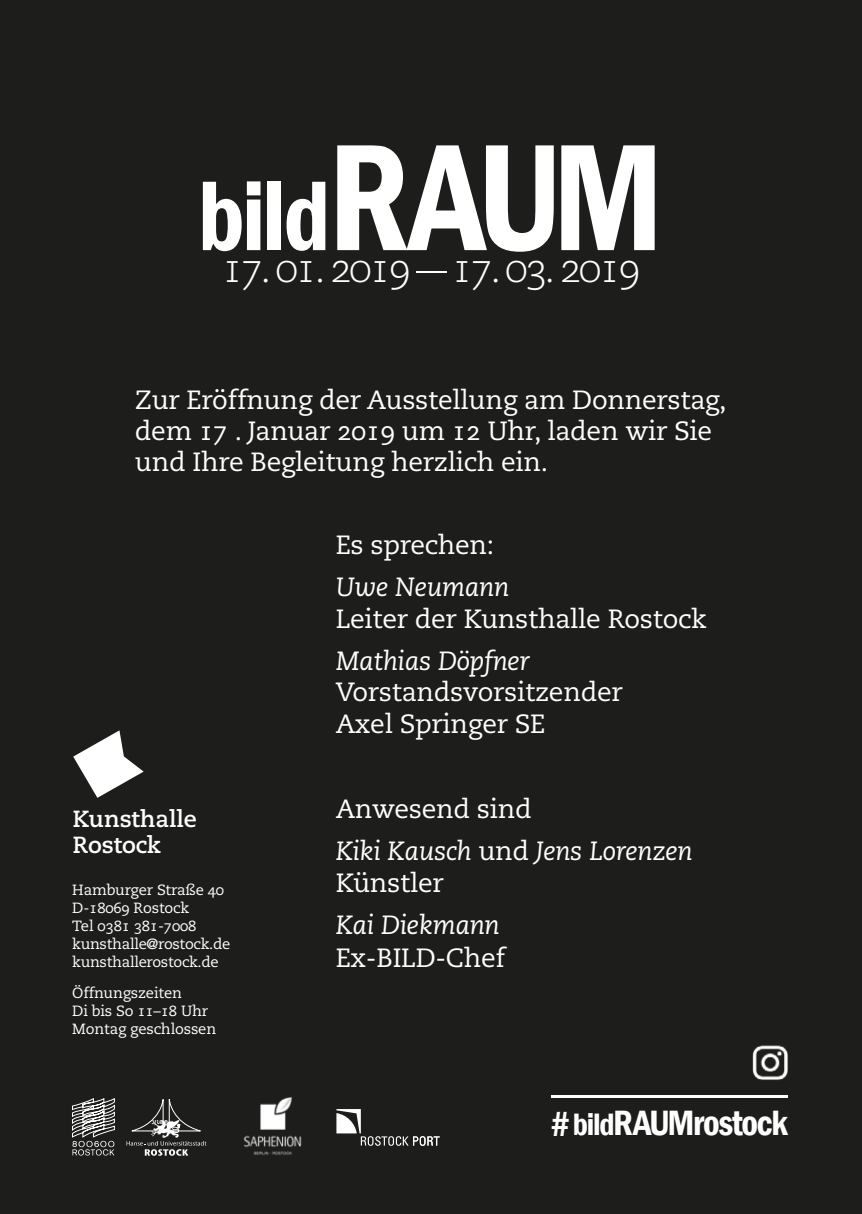
<style>
.page{position:relative;width:862px;height:1214px;background:#fff}
.page>*{position:absolute;margin:0;border:0;box-sizing:border-box;transform-origin:0 0}
.t1{font:600 condensed 157px "Franklin Gothic";color:#fff;scale:.95 1}
.t2{font:600 condensed 102.6px "Franklin Gothic";color:#fff;scale:.95 1}
.t3{font:300 40.8px "Caecilia LT Std";letter-spacing:-.075em;color:#fff}
.t4{font:600 condensed 36.2px "Franklin Gothic";letter-spacing:-.04em;color:#fff}
.t5{font:26.4px/31.2px "Caecilia LT Std";letter-spacing:-.01em;color:#fff}
.t6{font:italic 26.4px/42.6px "Caecilia LT Std";letter-spacing:-.01em;color:#fff}
.t7{font:700 23.2px/26px "Caecilia LT Std";color:#fff}
.t8{font:14.8px/18px "Caecilia LT Std";letter-spacing:-.01em;color:#fff}
.s1{font-style:normal}
.s2{font-family:"Caecilia LT Std";font-weight:800;font-stretch:normal;font-size:34.4px}
.s3{font-size:31.8px}
</style>
<div class="page">
<div style="left:0;top:0;width:862px;height:1213px;background:#1d1d1b"></div>
<img style="left:752px;top:1045px;width:36px;height:35px">
<hr style="left:552px;top:1095px;width:236px;height:2px;background:#fff">
<svg style="left:73px;top:730px;width:71px;height:67px"></svg>
<svg style="left:72px;top:1098px;width:43px;height:57px"></svg>
<svg style="left:127px;top:1099px;width:79px;height:56px"></svg>
<img style="left:243px;top:1097px;width:59px;height:58px">
<svg style="left:336px;top:1109px;width:104px;height:36px"></svg>
<h1 class="t1" style="left:328px;top:93px;width:355px">RAUM</h1>
<h2 class="t2" style="left:198px;top:147px;width:141px">bild</h2>
<h3 class="t3" style="left:221px;top:245px;width:421px">17. 01. 2019 – 17. 03. 2019</h3>
<p class="t5" style="left:135px;top:384px;width:593px">Zur Eröffnung der Ausstellung am Donnerstag, dem 17 . Januar 2019 um 12 Uhr, laden wir Sie und Ihre Begleitung herzlich ein.</p>
<p class="t7" style="left:73px;top:805px;width:125px">Kunsthalle<br>Rostock</p>
<p class="t8" style="left:72px;top:881px;width:159px">Hamburger Straße 40<br>D-18069 Rostock<br>Tel 0381 381-7008 kunsthalle@rostock.de kunsthallerostock.de</p>
<p class="t8" style="left:72px;top:983px;width:145px">Öffnungszeiten<br>Di bis So 11–18 Uhr<br>Montag geschlossen</p>
<p class="t5" style="left:336px;top:529px;width:160px">Es sprechen:</p>
<p class="t6" style="left:336px;top:566px;width:175px">Uwe Neumann</p>
<p class="t5" style="left:336px;top:603px;width:373px">Leiter der Kunsthalle Rostock</p>
<p class="t6" style="left:336px;top:640px;width:196px">Mathias Döpfner</p>
<p class="t5" style="left:336px;top:677px;width:288px">Vorstandsvorsitzender<br>Axel Springer SE</p>
<p class="t6" style="left:336px;top:787px;width:358px"><span class="s1">Anwesend sind<br></span>Kiki Kausch <span class="s1">und</span> Jens Lorenzen</p>
<p class="t5" style="left:336px;top:867px;width:109px">Künstler</p>
<p class="t6" style="left:336px;top:904px;width:166px">Kai Diekmann</p>
<p class="t5" style="left:336px;top:942px;width:171px">Ex-BILD-Chef</p>
<h3 class="t4" style="left:550px;top:1098px;width:239px"><span class="s2">#</span><span class="s3">bild</span>RAUMrostock</h3>
</div>
